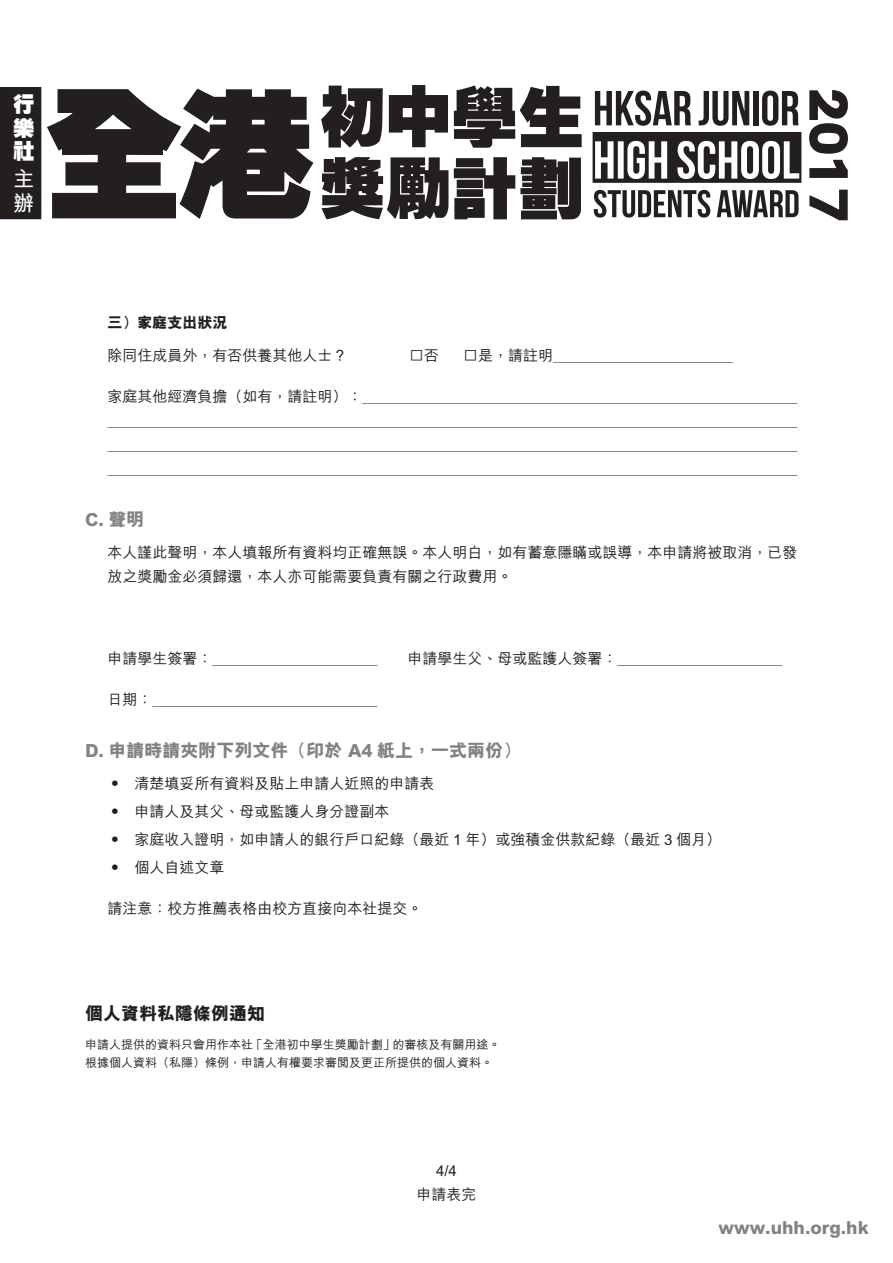
<style>
.page{position:relative;width:893px;height:1263px;background:#fff}
.page>*{position:absolute;margin:0;border:0;box-sizing:border-box;transform-origin:0 0}
.t1{font:800 21.3px/23.4px "C Hei HK";color:#fff;text-align:justify}
.t2{font:700 21.3px/23.4px "M Hei HK";color:#fff}
.t3{font:800 18px "M Hei HK";color:#808285}
.t4{font:800 18px "M Hei HK";color:#231f20}
.p_2{font:500 15px/24px "M Hei HK";color:#231f20;text-align:justify}
.t5{font:800 15px "M Hei HK";color:#231f20}
.p_2-2{font:500 12px/18px "M Hei HK";color:#231f20}
</style>
<div class="page">
<svg style="left:47px;top:89px;width:266px;height:130px"></svg>
<svg style="left:321px;top:86px;width:62px;height:62px"></svg>
<svg style="left:389px;top:85px;width:59px;height:62px"></svg>
<svg style="left:454px;top:85px;width:128px;height:63px"></svg>
<svg style="left:321px;top:157px;width:127px;height:62px"></svg>
<svg style="left:454px;top:157px;width:127px;height:62px"></svg>
<svg style="left:594px;top:190px;width:116px;height:28px"></svg>
<svg style="left:717px;top:190px;width:81px;height:27px"></svg>
<svg style="left:595px;top:91px;width:96px;height:35px"></svg>
<svg style="left:699px;top:91px;width:50px;height:35px"></svg>
<div style="left:753px;top:91px;width:6px;height:34px;background:#231f20"></div>
<svg style="left:762px;top:91px;width:37px;height:35px"></svg>
<svg style="left:593px;top:132px;width:208px;height:51px"></svg>
<svg style="left:809px;top:90px;width:39px;height:64px"></svg>
<svg style="left:809px;top:160px;width:39px;height:18px"></svg>
<svg style="left:809px;top:190px;width:39px;height:30px"></svg>
<div style="left:0;top:87px;width:41px;height:132px;background:#231f20"></div>
<p class="t1" style="left:13px;top:93px;width:22px">行樂社</p>
<p class="t2" style="left:13px;top:166px;width:21px">主辦</p>
<p class="t5" style="left:108px;top:312px;width:121px">三）家庭支出狀況</p>
<p class="p_2" style="left:108px;top:342px;width:241px">除同住成員外，有否供養其他人士？</p>
<p class="p_2" style="left:409px;top:342px;width:31px">□否</p>
<p class="p_2" style="left:463px;top:342px;width:271px">□是，請註明＿＿＿＿＿＿＿＿＿＿＿＿</p>
<p class="p_2" style="left:108px;top:383px;width:691px">家庭其他經濟負擔（如有，請註明）：＿＿＿＿＿＿＿＿＿＿＿＿＿＿＿＿＿＿＿＿＿＿＿＿＿＿＿＿＿＿＿＿＿＿＿＿＿＿＿＿＿＿＿＿＿＿＿＿＿＿＿＿＿＿＿＿＿＿＿＿＿＿＿＿＿＿＿＿＿＿＿＿＿＿＿＿＿＿＿＿＿＿＿＿＿＿＿＿＿＿＿＿＿＿＿＿＿＿＿＿＿＿＿＿＿＿＿＿＿＿＿＿＿＿＿＿＿＿＿＿＿＿＿＿＿＿＿＿＿＿＿＿＿＿＿＿＿＿＿＿＿＿＿＿＿＿＿＿＿＿＿＿＿＿＿＿＿＿＿＿＿＿＿＿＿＿＿</p>
<p class="t3" style="left:85px;top:507px;width:61px">C. 聲明</p>
<p class="p_2" style="left:108px;top:539px;width:691px">本人謹此聲明，本人填報所有資料均正確無誤。本人明白，如有蓄意隱瞞或誤導，本申請將被取消，已發放之獎勵金必須歸還，本人亦可能需要負責有關之行政費用。</p>
<p class="p_2" style="left:108px;top:645px;width:676px">申請學生簽署：＿＿＿＿＿＿＿＿＿＿＿　　申請學生父、母或監護人簽署：＿＿＿＿＿＿＿＿＿＿＿</p>
<p class="p_2" style="left:108px;top:686px;width:271px">日期：＿＿＿＿＿＿＿＿＿＿＿＿＿＿＿</p>
<p class="t3" style="left:85px;top:738px;width:438px">D. 申請時請夾附下列文件（印於 A4 紙上，一式兩份）</p>
<p class="p_2" style="left:108px;top:770px;width:328px">• 清楚填妥所有資料及貼上申請人近照的申請表</p>
<p class="p_2" style="left:108px;top:798px;width:283px">• 申請人及其父、母或監護人身分證副本</p>
<p class="p_2" style="left:108px;top:826px;width:615px">• 家庭收入證明，如申請人的銀行戶口紀錄（最近 1 年）或強積金供款紀錄（最近 3 個月）</p>
<p class="p_2" style="left:108px;top:855px;width:118px">• 個人自述文章</p>
<p class="p_2" style="left:108px;top:896px;width:316px">請注意：校方推薦表格由校方直接向本社提交。</p>
<p class="t4" style="left:85px;top:1001px;width:181px">個人資料私隱條例通知</p>
<p class="p_2-2" style="left:85px;top:1035px;width:417px">申請人提供的資料只會用作本社「全港初中學生獎勵計劃」的審核及有關用途。根據個人資料（私隱）條例，申請人有權要求審閱及更正所提供的個人資料。</p>
<p class="p_2" style="left:416px;top:1158px;width:61px;text-align:center">4/4<br>申請表完</p>
<p class="t3" style="left:718px;top:1215px;width:152px">www.uhh.org.hk</p>
</div>
